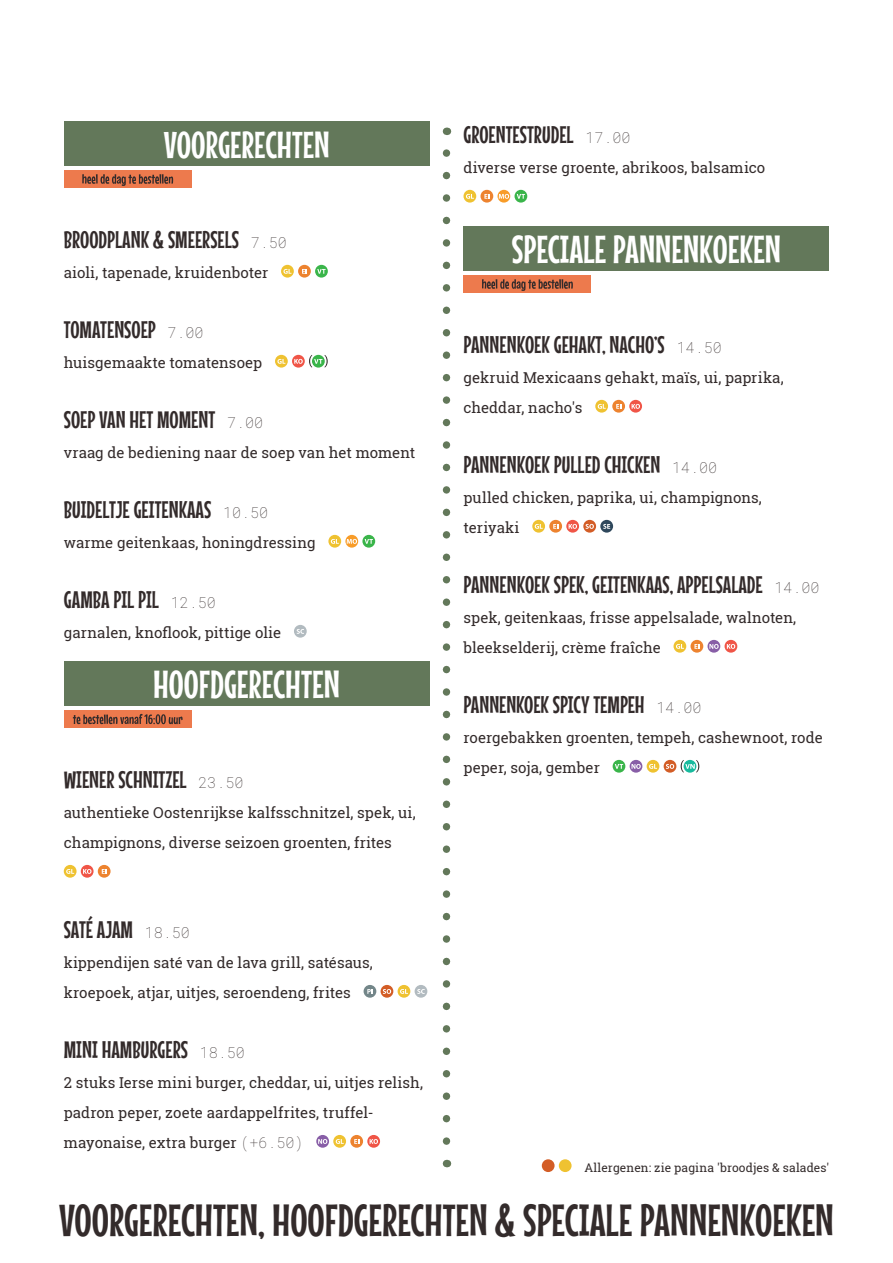
<style>
.page{position:relative;width:893px;height:1263px;background:#fff}
.page>*{position:absolute;margin:0;border:0;box-sizing:border-box;transform-origin:0 0}
.t1{font:45px "Mouse Memoirs";color:#332b2b}
.t2{font:39px "Mouse Memoirs";color:#fff}
.t3{font:37.5px "Mouse Memoirs";color:#fff}
.t4{font:24px "Mouse Memoirs";color:#332b2b}
.t5{font:15px/30px "Roboto Slab";letter-spacing:.005em;color:#332b2b}
.t6{font:12px "Roboto Slab";letter-spacing:.01em;color:#332b2b}
.s1{font-family:"Roboto Mono";font-weight:100;font-size:15px}
.s2{font-family:"Roboto Mono";font-weight:100}
</style>
<div class="page">
<div style="left:64px;top:121px;width:365px;height:45px;background:#63785a"></div>
<div style="left:64px;top:661px;width:365px;height:45px;background:#63785a"></div>
<div style="left:64px;top:170px;width:128px;height:18px;background:#ed7a4d"></div>
<svg style="left:82px;top:174px;width:91px;height:12px"></svg>
<svg style="left:315px;top:265px;width:13px;height:13px"></svg>
<svg style="left:317px;top:269px;width:9px;height:5px"></svg>
<svg style="left:281px;top:265px;width:13px;height:13px"></svg>
<svg style="left:283px;top:269px;width:8px;height:5px"></svg>
<div style="left:298px;top:265px;width:13px;height:13px;background:#ed832f;border-radius:50%"></div>
<svg style="left:302px;top:269px;width:5px;height:5px"></svg>
<svg style="left:309px;top:355px;width:19px;height:13px"></svg>
<svg style="left:292px;top:355px;width:13px;height:13px"></svg>
<svg style="left:294px;top:359px;width:9px;height:5px"></svg>
<svg style="left:275px;top:355px;width:13px;height:13px"></svg>
<svg style="left:277px;top:359px;width:8px;height:5px"></svg>
<svg style="left:362px;top:535px;width:13px;height:13px"></svg>
<svg style="left:365px;top:539px;width:8px;height:5px"></svg>
<svg style="left:328px;top:535px;width:13px;height:13px"></svg>
<svg style="left:331px;top:539px;width:8px;height:5px"></svg>
<svg style="left:345px;top:535px;width:13px;height:13px"></svg>
<svg style="left:347px;top:539px;width:10px;height:5px"></svg>
<div style="left:294px;top:625px;width:13px;height:13px;background:#b2bbc0;border-radius:50%"></div>
<svg style="left:297px;top:629px;width:7px;height:5px"></svg>
<div style="left:64px;top:710px;width:128px;height:18px;background:#ed7a4d"></div>
<svg style="left:73px;top:714px;width:110px;height:10px"></svg>
<svg style="left:64px;top:865px;width:13px;height:13px"></svg>
<svg style="left:66px;top:869px;width:8px;height:5px"></svg>
<svg style="left:98px;top:865px;width:13px;height:13px"></svg>
<svg style="left:102px;top:869px;width:5px;height:5px"></svg>
<svg style="left:81px;top:865px;width:13px;height:13px"></svg>
<svg style="left:83px;top:869px;width:8px;height:5px"></svg>
<div style="left:364px;top:985px;width:12px;height:13px;background:#738689;border-radius:50%"></div>
<svg style="left:367px;top:989px;width:6px;height:5px"></svg>
<div style="left:398px;top:985px;width:12px;height:13px;background:#efc231;border-radius:50%"></div>
<svg style="left:400px;top:989px;width:8px;height:5px"></svg>
<svg style="left:381px;top:985px;width:12px;height:13px"></svg>
<svg style="left:383px;top:989px;width:8px;height:5px"></svg>
<div style="left:415px;top:985px;width:12px;height:13px;background:#b2bbc0;border-radius:50%"></div>
<svg style="left:417px;top:989px;width:8px;height:5px"></svg>
<svg style="left:316px;top:1135px;width:13px;height:13px"></svg>
<svg style="left:318px;top:1139px;width:9px;height:5px"></svg>
<svg style="left:333px;top:1135px;width:13px;height:13px"></svg>
<svg style="left:336px;top:1139px;width:8px;height:5px"></svg>
<svg style="left:350px;top:1135px;width:13px;height:13px"></svg>
<svg style="left:354px;top:1139px;width:5px;height:5px"></svg>
<svg style="left:367px;top:1135px;width:13px;height:13px"></svg>
<svg style="left:370px;top:1139px;width:8px;height:5px"></svg>
<div style="left:463px;top:226px;width:366px;height:45px;background:#63785a"></div>
<svg style="left:463px;top:190px;width:13px;height:13px"></svg>
<svg style="left:466px;top:194px;width:8px;height:5px"></svg>
<svg style="left:480px;top:190px;width:13px;height:13px"></svg>
<svg style="left:484px;top:194px;width:5px;height:5px"></svg>
<svg style="left:497px;top:190px;width:13px;height:13px"></svg>
<svg style="left:499px;top:194px;width:10px;height:5px"></svg>
<svg style="left:514px;top:190px;width:13px;height:13px"></svg>
<svg style="left:517px;top:194px;width:8px;height:5px"></svg>
<div style="left:463px;top:275px;width:128px;height:18px;background:#ed7a4d"></div>
<svg style="left:482px;top:279px;width:91px;height:12px"></svg>
<svg style="left:595px;top:400px;width:13px;height:13px"></svg>
<svg style="left:598px;top:404px;width:8px;height:5px"></svg>
<svg style="left:612px;top:400px;width:13px;height:13px"></svg>
<svg style="left:616px;top:404px;width:5px;height:5px"></svg>
<svg style="left:629px;top:400px;width:13px;height:13px"></svg>
<svg style="left:632px;top:404px;width:8px;height:5px"></svg>
<svg style="left:583px;top:520px;width:13px;height:13px"></svg>
<svg style="left:586px;top:524px;width:8px;height:5px"></svg>
<svg style="left:532px;top:520px;width:13px;height:13px"></svg>
<svg style="left:535px;top:524px;width:8px;height:5px"></svg>
<svg style="left:549px;top:520px;width:13px;height:13px"></svg>
<svg style="left:553px;top:524px;width:5px;height:5px"></svg>
<svg style="left:566px;top:520px;width:13px;height:13px"></svg>
<svg style="left:569px;top:524px;width:8px;height:5px"></svg>
<svg style="left:600px;top:520px;width:13px;height:13px"></svg>
<svg style="left:603px;top:524px;width:7px;height:5px"></svg>
<svg style="left:673px;top:640px;width:13px;height:13px"></svg>
<svg style="left:676px;top:644px;width:8px;height:5px"></svg>
<svg style="left:690px;top:640px;width:13px;height:13px"></svg>
<svg style="left:694px;top:644px;width:5px;height:5px"></svg>
<svg style="left:725px;top:640px;width:12px;height:13px"></svg>
<svg style="left:727px;top:644px;width:8px;height:5px"></svg>
<svg style="left:707px;top:640px;width:13px;height:13px"></svg>
<svg style="left:709px;top:644px;width:10px;height:5px"></svg>
<div style="left:613px;top:760px;width:12px;height:13px;background:#3ab54a;border-radius:50%"></div>
<svg style="left:615px;top:764px;width:8px;height:5px"></svg>
<div style="left:630px;top:760px;width:12px;height:13px;background:#885ea7;border-radius:50%"></div>
<svg style="left:631px;top:764px;width:10px;height:5px"></svg>
<div style="left:647px;top:760px;width:12px;height:13px;background:#efc231;border-radius:50%"></div>
<svg style="left:649px;top:764px;width:8px;height:5px"></svg>
<svg style="left:681px;top:760px;width:18px;height:13px"></svg>
<div style="left:664px;top:760px;width:12px;height:13px;background:#d35d26;border-radius:50%"></div>
<svg style="left:666px;top:764px;width:8px;height:5px"></svg>
<svg style="left:443px;top:149px;width:7px;height:992px"></svg>
<div style="left:542px;top:1159px;width:13px;height:13px;background:#d35d26;border-radius:50%"></div>
<div style="left:559px;top:1159px;width:13px;height:13px;background:#efc231;border-radius:50%"></div>
<h3 class="t3" style="left:164px;top:128px;width:167px">VOORGERECHTEN</h3>
<h3 class="t4" style="left:64px;top:229px;width:225px">BROODPLANK &amp; SMEERSELS <span class="s1">7.50</span></h3>
<p class="t5" style="left:64px;top:258px;width:206px">aioli, tapenade, kruidenboter</p>
<h3 class="t4" style="left:64px;top:319px;width:141px">TOMATENSOEP <span class="s1">7.00</span></h3>
<p class="t5" style="left:64px;top:348px;width:200px">huisgemaakte tomatensoep</p>
<h3 class="t4" style="left:64px;top:409px;width:201px">SOEP VAN HET MOMENT <span class="s1">7.00</span></h3>
<p class="t5" style="left:64px;top:438px;width:353px">vraag de bediening naar de soep van het moment</p>
<h3 class="t4" style="left:64px;top:499px;width:206px">BUIDELTJE GEITENKAAS <span class="s1">10.50</span></h3>
<p class="t5" style="left:64px;top:528px;width:253px">warme geitenkaas, honingdressing</p>
<h3 class="t4" style="left:64px;top:589px;width:153px">GAMBA PIL PIL <span class="s1">12.50</span></h3>
<p class="t5" style="left:64px;top:617px;width:219px">garnalen, knoflook, pittige olie</p>
<h2 class="t2" style="left:153px;top:667px;width:188px">HOOFDGERECHTEN</h2>
<h3 class="t4" style="left:64px;top:769px;width:181px">WIENER SCHNITZEL <span class="s1">23.50</span></h3>
<p class="t5" style="left:64px;top:798px;width:353px">authentieke Oostenrijkse kalfsschnitzel, spek, ui, champignons, diverse seizoen groenten, frites</p>
<h3 class="t4" style="left:64px;top:919px;width:128px">SATÉ AJAM <span class="s1">18.50</span></h3>
<p class="t5" style="left:64px;top:948px;width:311px">kippendijen saté van de lava grill, satésaus, kroepoek, atjar, uitjes, seroendeng, frites</p>
<h3 class="t4" style="left:64px;top:1039px;width:183px">MINI HAMBURGERS <span class="s1">18.50</span></h3>
<p class="t5" style="left:64px;top:1068px;width:361px">2 stuks Ierse mini burger, cheddar, ui, uitjes relish, padron peper, zoete aardappelfrites, truffel&shy;mayonaise, extra burger <span class="s2">(+6.50)</span></p>
<h3 class="t4" style="left:463px;top:124px;width:168px">GROENTESTRUDEL <span class="s1">17.00</span></h3>
<p class="t5" style="left:463px;top:153px;width:303px">diverse verse groente, abrikoos, balsamico</p>
<h2 class="t2" style="left:512px;top:232px;width:271px">SPECIALE PANNENKOEKEN</h2>
<h3 class="t4" style="left:463px;top:334px;width:260px">PANNENKOEK GEHAKT, NACHO’S <span class="s1">14.50</span></h3>
<p class="t5" style="left:463px;top:363px;width:322px">gekruid Mexicaans gehakt, maïs, ui, paprika, cheddar, nacho's</p>
<h3 class="t4" style="left:463px;top:454px;width:255px">PANNENKOEK PULLED CHICKEN <span class="s1">14.00</span></h3>
<p class="t5" style="left:463px;top:483px;width:300px">pulled chicken, paprika, ui, champignons, teriyaki</p>
<h3 class="t4" style="left:463px;top:574px;width:358px">PANNENKOEK SPEK, GEITENKAAS, APPELSALADE <span class="s1">14.00</span></h3>
<p class="t5" style="left:463px;top:603px;width:334px">spek, geitenkaas, frisse appelsalade, walnoten, bleekselderij, crème fraîche</p>
<h3 class="t4" style="left:463px;top:694px;width:239px">PANNENKOEK SPICY TEMPEH <span class="s1">14.00</span></h3>
<p class="t5" style="left:463px;top:723px;width:361px">roergebakken groenten, tempeh, cashewnoot, rode peper, soja, gember</p>
<p class="t6" style="left:584px;top:1163px;width:246px">Allergenen: zie pagina 'broodjes &amp; salades'</p>
<h1 class="t1" style="left:59px;top:1201px;width:776px">VOORGERECHTEN, HOOFDGERECHTEN &amp; SPECIALE PANNENKOEKEN</h1>
</div>
